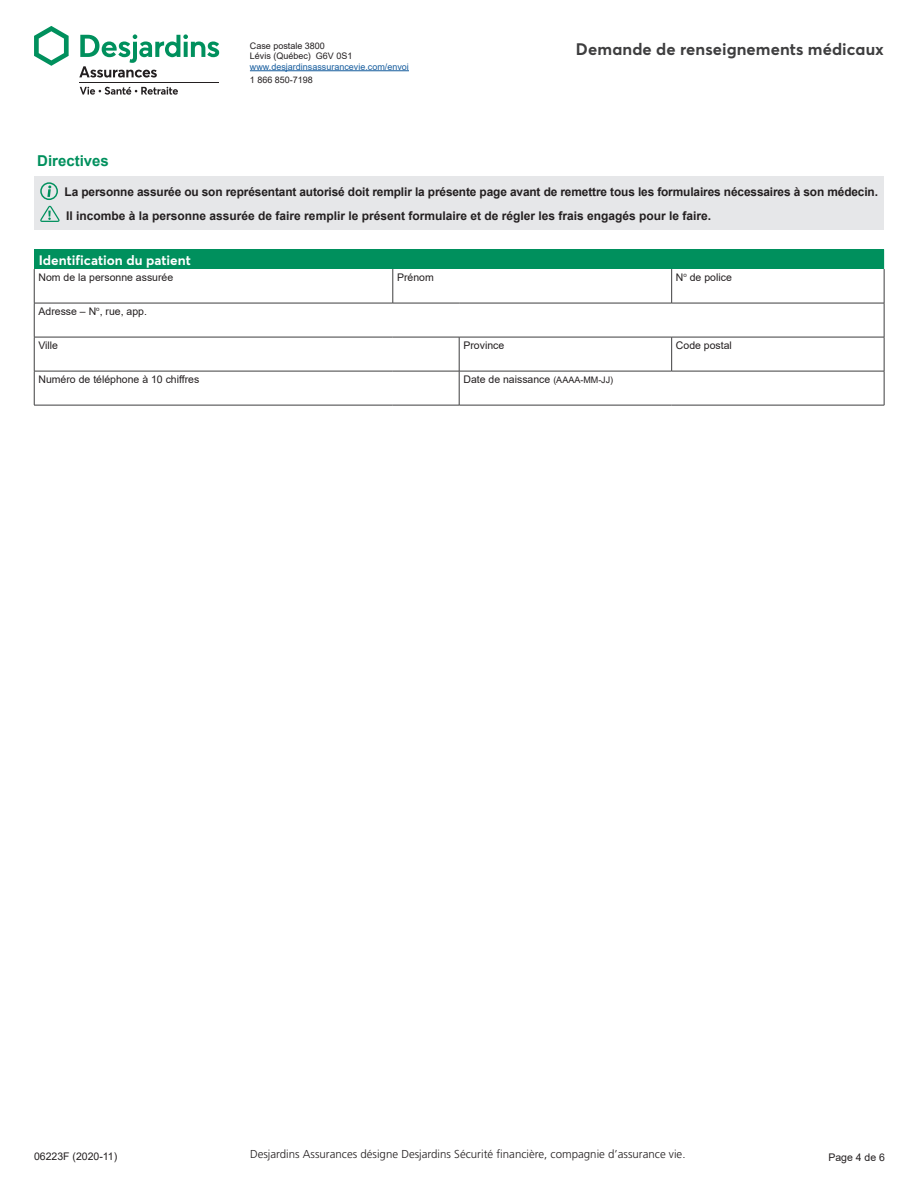
<style>
.page{position:relative;width:918px;height:1188px;background:#fff}
.page>*{position:absolute;margin:0;border:0;box-sizing:border-box;transform-origin:0 0}
.t1{font:700 16.5px "Averta";letter-spacing:.005em;color:#3e3e3f}
.t2{font:700 15px "Arial";color:#00905d}
.t3{font:700 13.5px "Averta";color:#fff}
.t4{font:700 12px/24px "Arial";letter-spacing:-.01em;color:#231f20}
.t5{font:300 11.55px "Frutiger";color:#231f20}
.t6{font:10.5px "Arial";color:#231f20}
.t7{font:9px/10.5px "Arial";color:#231f20}
.t8{font:9px "Arial";color:#175d9e}
.s1{font-size:9px}
</style>
<div class="page">
<hr style="left:250px;top:70px;width:159px;height:1px;background:#175d9e">
<svg style="left:80px;top:87px;width:98px;height:8px"></svg>
<hr style="left:79px;top:82px;width:140px;height:1px;background:#231f20">
<svg style="left:34px;top:26px;width:35px;height:40px"></svg>
<svg style="left:79px;top:34px;width:140px;height:44px"></svg>
<div style="left:34px;top:176px;width:850px;height:54px;background:#e6e7e9"></div>
<hr style="left:34px;top:269px;width:1px;height:34px;background:#3e3e3f">
<hr style="left:393px;top:269px;width:1px;height:34px;background:#3e3e3f">
<hr style="left:671px;top:269px;width:1px;height:34px;background:#3e3e3f">
<hr style="left:884px;top:269px;width:1px;height:34px;background:#3e3e3f">
<hr style="left:34px;top:303px;width:359px;height:1px;background:#3e3e3f">
<hr style="left:34px;top:303px;width:1px;height:34px;background:#3e3e3f">
<hr style="left:393px;top:303px;width:66px;height:1px;background:#3e3e3f">
<hr style="left:459px;top:303px;width:213px;height:1px;background:#3e3e3f">
<hr style="left:672px;top:303px;width:212px;height:1px;background:#3e3e3f">
<hr style="left:884px;top:303px;width:1px;height:34px;background:#3e3e3f">
<hr style="left:34px;top:337px;width:359px;height:1px;background:#3e3e3f">
<hr style="left:34px;top:337px;width:1px;height:34px;background:#3e3e3f">
<hr style="left:393px;top:337px;width:66px;height:1px;background:#3e3e3f">
<hr style="left:459px;top:337px;width:213px;height:1px;background:#3e3e3f">
<hr style="left:459px;top:337px;width:1px;height:34px;background:#3e3e3f">
<hr style="left:672px;top:337px;width:212px;height:1px;background:#3e3e3f">
<hr style="left:671px;top:337px;width:1px;height:34px;background:#3e3e3f">
<hr style="left:884px;top:337px;width:1px;height:34px;background:#3e3e3f">
<hr style="left:34px;top:371px;width:359px;height:1px;background:#3e3e3f">
<hr style="left:34px;top:371px;width:1px;height:34px;background:#3e3e3f">
<hr style="left:393px;top:371px;width:66px;height:1px;background:#3e3e3f">
<hr style="left:459px;top:371px;width:213px;height:1px;background:#3e3e3f">
<hr style="left:459px;top:371px;width:1px;height:34px;background:#3e3e3f">
<hr style="left:672px;top:371px;width:212px;height:1px;background:#3e3e3f">
<hr style="left:884px;top:371px;width:1px;height:34px;background:#3e3e3f">
<hr style="left:34px;top:405px;width:359px;height:1px;background:#3e3e3f">
<hr style="left:393px;top:405px;width:66px;height:1px;background:#3e3e3f">
<hr style="left:459px;top:405px;width:213px;height:1px;background:#3e3e3f">
<hr style="left:672px;top:405px;width:212px;height:1px;background:#3e3e3f">
<svg style="left:40px;top:182px;width:18px;height:18px"></svg>
<svg style="left:40px;top:206px;width:20px;height:16px"></svg>
<div style="left:34px;top:250px;width:850px;height:19px;background:#00905d"></div>
<p class="t7" style="left:250px;top:40px;width:104px">Case postale 3800<br>Lévis (Québec) G6V 0S1</p>
<p class="t8" style="left:250px;top:60px;width:161px">www.desjardinsassurancevie.com/envoi</p>
<p class="t7" style="left:250px;top:75px;width:65px">1 866 850-7198</p>
<h1 class="t1" style="left:576px;top:39px;width:309px">Demande de renseignements médicaux</h1>
<p class="t2" style="left:37px;top:150px;width:73px">Directives</p>
<p class="t4" style="left:65px;top:180px;width:815px">La personne assurée ou son représentant autorisé doit remplir la présente page avant de remettre tous les formulaires nécessaires à son médecin.<br>Il incombe à la personne assurée de faire remplir le présent formulaire et de régler les frais engagés pour le faire.</p>
<p class="t3" style="left:39px;top:251px;width:153px">Identification du patient</p>
<p class="t6" style="left:38px;top:270px;width:136px">Nom de la personne assurée</p>
<p class="t6" style="left:397px;top:270px;width:38px">Prénom</p>
<p class="t6" style="left:676px;top:270px;width:57px">N<sup>o</sup> de police</p>
<p class="t6" style="left:38px;top:304px;width:110px">Adresse – N<sup>o</sup>, rue, app.</p>
<p class="t6" style="left:38px;top:338px;width:21px">Ville</p>
<p class="t6" style="left:463px;top:338px;width:42px">Province</p>
<p class="t6" style="left:676px;top:338px;width:58px">Code postal</p>
<p class="t6" style="left:38px;top:372px;width:162px">Numéro de téléphone à 10 chiffres</p>
<p class="t6" style="left:463px;top:372px;width:151px">Date de naissance <span class="s1">(AAAA-MM-JJ)</span></p>
<p class="t6" style="left:34px;top:1150px;width:85px">06223F (2020-11)</p>
<p class="t5" style="left:250px;top:1147px;width:437px">Desjardins Assurances désigne Desjardins Sécurité financière, compagnie d’assurance vie.</p>
<p class="t6" style="left:828px;top:1150px;width:58px">Page 4 de 6</p>
</div>
